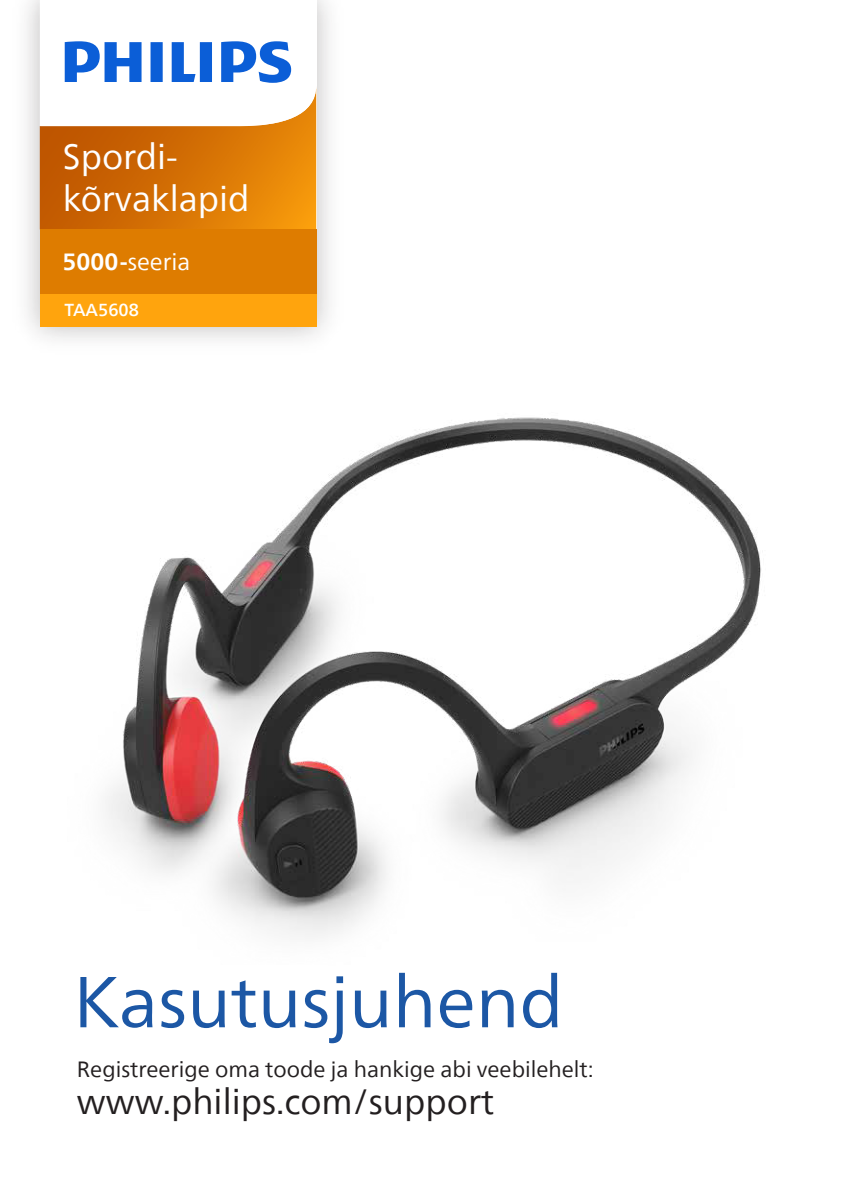
<style>
.page{position:relative;width:842px;height:1191px;background:#fff}
.page>*{position:absolute;margin:0;border:0;box-sizing:border-box;transform-origin:0 0}
.t1{font:72px "Neue Frutiger World";color:#1c57a5}
.t2{font:35px "Neue Frutiger World";color:#231f20}
.t3{font:35px/42px "Neue Frutiger World";color:#fff}
.t4{font:23.4px "Neue Frutiger World";color:#fff}
.t5{font:22px "Neue Frutiger World";color:#231f20}
.t6{font:500 17.4px "Neue Frutiger World";color:#fff}
.s1{font-weight:700}
</style>
<div class="page">
<img style="left:105px;top:417px;width:656px;height:520px">
<img style="left:27px;top:0;width:302px;height:340px">
<div style="left:40px;top:229px;width:276px;height:65px;background:#de7c00"></div>
<div style="left:40px;top:294px;width:276px;height:32px;background:#ffa40d"></div>
<svg style="left:40px;top:0;width:276px;height:229px"></svg>
<p class="t3" style="left:63px;top:136px;width:188px">Spordi&shy;kõrvaklapid</p>
<p class="t4" style="left:63px;top:243px;width:129px"><span class="s1">5000-</span>seeria</p>
<p class="t6" style="left:64px;top:296px;width:76px">TAA5608</p>
<p class="t1" style="left:73px;top:945px;width:491px">Kasutusjuhend</p>
<p class="t5" style="left:77px;top:1052px;width:518px">Registreerige oma toode ja hankige abi veebilehelt:</p>
<p class="t2" style="left:77px;top:1074px;width:419px">www.philips.com/support</p>
</div>
